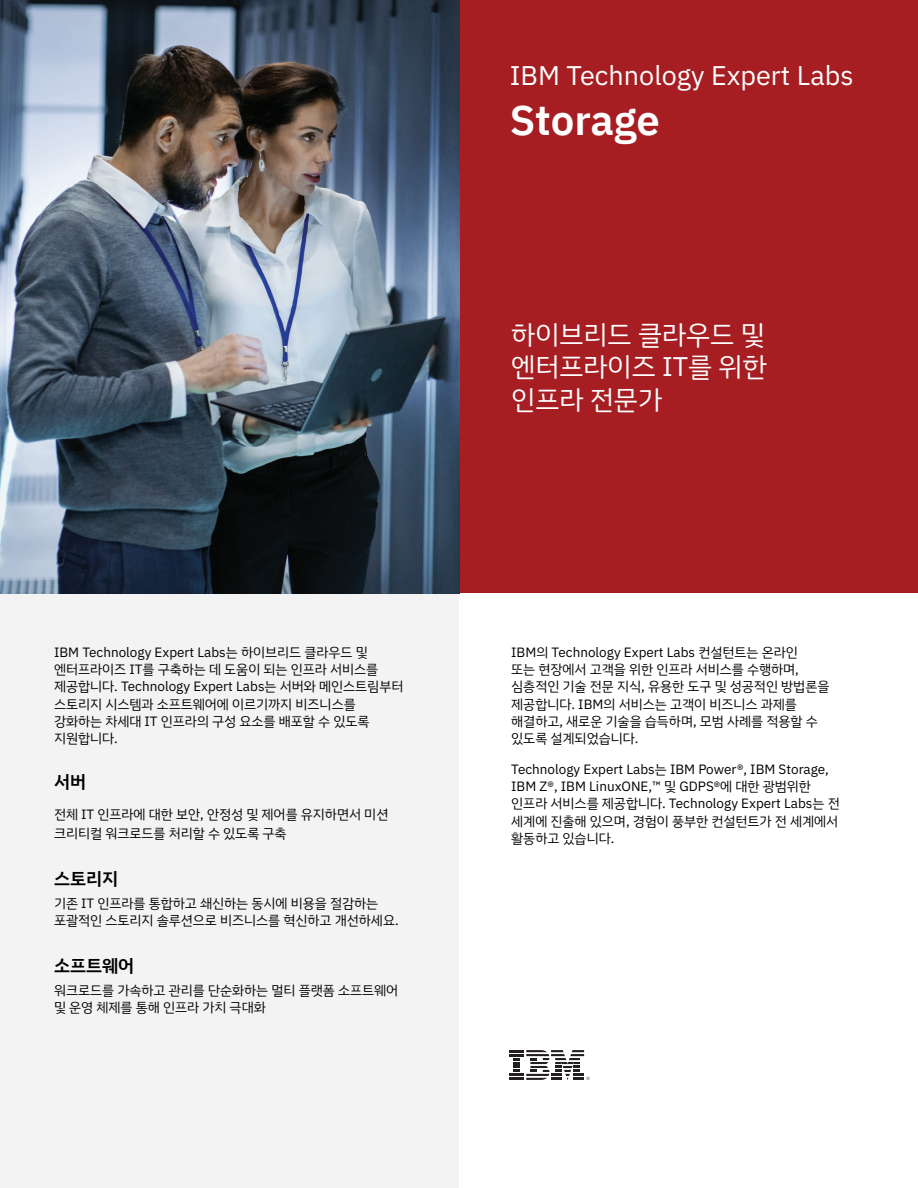
<style>
.page{position:relative;width:918px;height:1188px;background:#fff}
.page>*{position:absolute;margin:0;border:0;box-sizing:border-box;transform-origin:0 0}
.t1{font:600 42px "IBM Plex Sans";letter-spacing:-.005em;color:#fff}
.Subhead{font:27px/32.4px "IBM Plex Sans KR";color:#fff;text-align:justify}
.Subhead-2{font:18px "IBM Plex Sans KR Sm Bld";color:#000}
.body{font:18px "IBM Plex Sans KR Sm Bld";color:#000}
.body-2{font:13.5px/17.2px "IBM Plex Sans KR";color:#000}
</style>
<div class="page">
<div style="left:0;top:0;width:459px;height:1188px;background:#f3f3f3"></div>
<div style="left:0;top:0;width:918px;height:593px;background:#a61e22"></div>
<svg style="left:510px;top:1050px;width:80px;height:30px"></svg>
<img style="left:1px;top:1px;width:458px;height:593px">
<p class="body-2" style="left:54px;top:644px;width:351px">IBM Technology Expert Labs는 하이브리드 클라우드 및 엔터프라이즈 IT를 구축하는 데 도움이 되는 인프라 서비스를 제공합니다. Technology Expert Labs는 서버와 메인스트림부터 스토리지 시스템과 소프트웨어에 이르기까지 비즈니스를 강화하는 차세대 IT 인프라의 구성 요소를 배포할 수 있도록 지원합니다.</p>
<p class="body" style="left:54px;top:771px;width:34px">서버</p>
<p class="body-2" style="left:54px;top:805px;width:336px;line-height:18.8px">전체 IT 인프라에 대한 보안, 안정성 및 제어를 유지하면서 미션 크리티컬 워크로드를 처리할 수 있도록 구축</p>
<p class="Subhead-2" style="left:54px;top:868px;width:66px">스토리지</p>
<p class="body-2" style="left:54px;top:894px;width:346px">기존 IT 인프라를 통합하고 쇄신하는 동시에 비용을 절감하는 포괄적인 스토리지 솔루션으로 비즈니스를 혁신하고 개선하세요.</p>
<p class="Subhead-2" style="left:54px;top:955px;width:82px">소프트웨어</p>
<p class="body-2" style="left:54px;top:981px;width:346px">워크로드를 가속하고 관리를 단순화하는 멀티 플랫폼 소프트웨어 및 운영 체제를 통해 인프라 가치 극대화</p>
<p class="Subhead" style="left:510px;top:60px;width:345px">IBM Technology Expert Labs</p>
<p class="t1" style="left:510px;top:88px;width:152px">Storage</p>
<p class="Subhead" style="left:511px;top:318px;width:257px">하이브리드 클라우드 및 엔터프라이즈 IT를 위한 인프라 전문가</p>
<p class="body-2" style="left:511px;top:644px;width:320px">IBM의 Technology Expert Labs 컨설턴트는 온라인<br>또는 현장에서 고객을 위한 인프라 서비스를 수행하며, 심층적인 기술 전문 지식, 유용한 도구 및 성공적인 방법론을 제공합니다. IBM의 서비스는 고객이 비즈니스 과제를 해결하고, 새로운 기술을 습득하며, 모범 사례를 적용할 수 있도록 설계되었습니다.</p>
<p class="body-2" style="left:511px;top:761px;width:330px">Technology Expert Labs는 IBM Power®, IBM Storage, IBM Z®, IBM LinuxONE,™ 및 GDPS®에 대한 광범위한 인프라 서비스를 제공합니다. Technology Expert Labs는 전 세계에 진출해 있으며, 경험이 풍부한 컨설턴트가 전 세계에서 활동하고 있습니다.</p>
</div>
